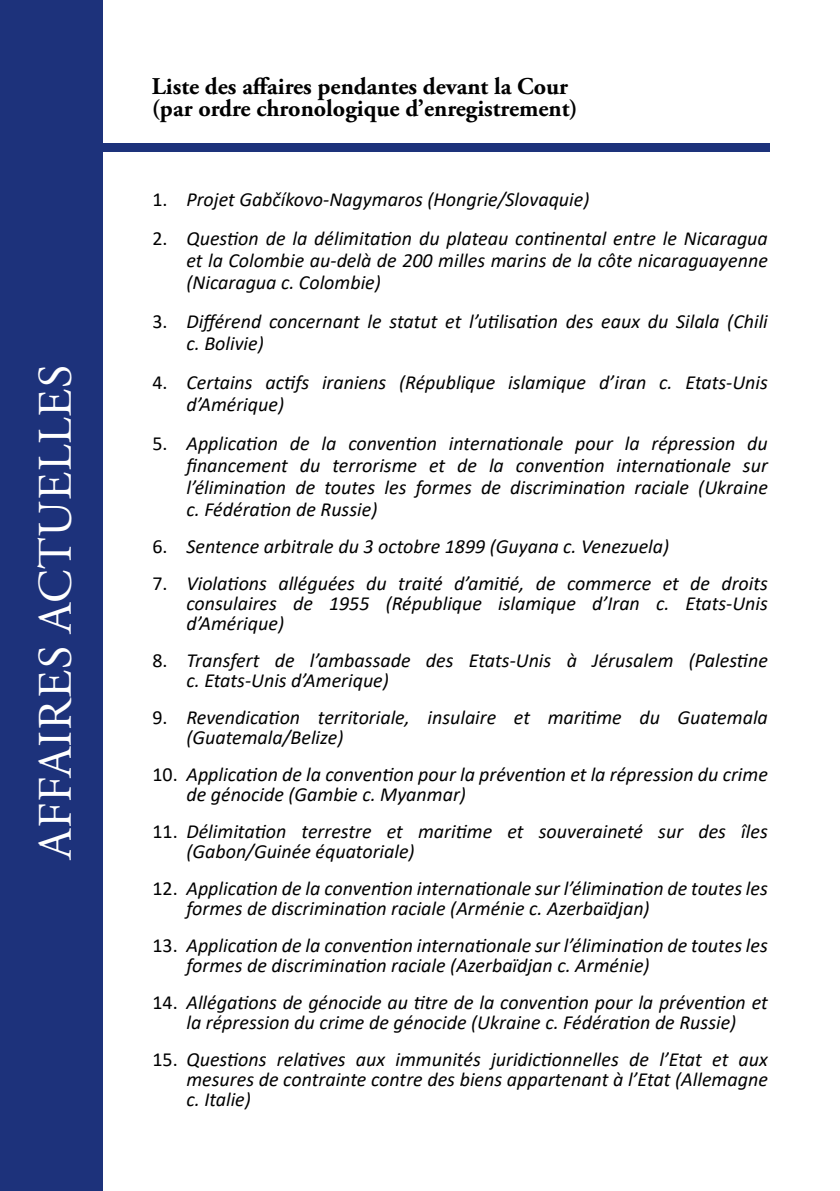
<style>
.page{position:relative;width:840px;height:1191px;background:#fff}
.page>*{position:absolute;margin:0;border:0;box-sizing:border-box;transform-origin:0 0}
.t1{font:48px "Adobe Garamond Pro";letter-spacing:.015em;color:#fff}
.FR_subtitle{font:700 24px/22px "Adobe Garamond Pro";color:#000}
.Cases{font:italic 20px/20px "Calibri";color:#000}
.s1{font-style:normal}
</style>
<div class="page">
<div style="left:71px;top:143px;width:698px;height:9px;background:#1d327b"></div>
<div style="left:0;top:0;width:102px;height:1191px;background:#1d327b"></div>
<p class="t1" style="left:27px;top:859px;width:496px;rotate:-90deg">AFFAIRES ACTUELLES</p>
<p class="FR_subtitle" style="left:152px;top:76px;width:427px">Liste des affaires pendantes devant la Cour (par ordre chronologique d’enregistrement)</p>
<p class="Cases" style="left:152px;top:188px;width:438px"><span class="s1">1.</span> Projet Gabčíkovo-Nagymaros (Hongrie/Slovaquie)</p>
<p class="Cases" style="left:186px;top:226px;width:582px;line-height:22px;text-align:justify;text-indent:-34px"><span class="s1">2.</span> Question de la délimitation du plateau continental entre le Nicaragua et la Colombie au-delà de 200 milles marins de la côte nicaraguayenne (Nicaragua c. Colombie)</p>
<p class="Cases" style="left:186px;top:309px;width:582px;line-height:22px;text-indent:-34px"><span class="s1">3.</span> Différend concernant le statut et l’utilisation des eaux du Silala (Chili c. Bolivie)</p>
<p class="Cases" style="left:186px;top:370px;width:582px;line-height:22px;text-indent:-34px"><span class="s1">4.</span> Certains actifs iraniens (République islamique d’iran c. Etats-Unis d’Amérique)</p>
<p class="Cases" style="left:186px;top:431px;width:582px;line-height:22px;text-align:justify;text-indent:-34px"><span class="s1">5.</span> Application de la convention internationale pour la répression du financement du terrorisme et de la convention internationale sur l’élimination de toutes les formes de discrimination raciale (Ukraine c. Fédération de Russie)</p>
<p class="Cases" style="left:152px;top:535px;width:518px"><span class="s1">6.</span> Sentence arbitrale du 3 octobre 1899 (Guyana c. Venezuela)</p>
<p class="Cases" style="left:186px;top:572px;width:582px;text-align:justify;text-indent:-34px"><span class="s1">7.</span> Violations alléguées du traité d’amitié, de commerce et de droits consulaires de 1955 (République islamique d’Iran c. Etats‑Unis d’Amérique)</p>
<p class="Cases" style="left:186px;top:649px;width:582px;text-indent:-34px"><span class="s1">8.</span> Transfert de l’ambassade des Etats-Unis à Jérusalem (Palestine c. Etats‑Unis d’Amerique)</p>
<p class="Cases" style="left:186px;top:706px;width:582px;text-indent:-34px"><span class="s1">9.</span> Revendication territoriale, insulaire et maritime du Guatemala (Guatemala/Belize)</p>
<p class="Cases" style="left:186px;top:763px;width:582px;text-indent:-34px"><span class="s1">10.</span> Application de la convention pour la prévention et la répression du crime de génocide (Gambie c. Myanmar)</p>
<p class="Cases" style="left:186px;top:820px;width:582px;text-indent:-34px"><span class="s1">11.</span> Délimitation terrestre et maritime et souveraineté sur des îles (Gabon/Guinée équatoriale)</p>
<p class="Cases" style="left:186px;top:877px;width:582px;text-indent:-34px"><span class="s1">12.</span> Application de la convention internationale sur l’élimination de toutes les formes de discrimination raciale (Arménie c. Azerbaïdjan)</p>
<p class="Cases" style="left:186px;top:934px;width:582px;text-indent:-34px"><span class="s1">13.</span> Application de la convention internationale sur l’élimination de toutes les formes de discrimination raciale (Azerbaïdjan c. Arménie)</p>
<p class="Cases" style="left:152px;top:991px;width:616px;text-align:center"><span class="s1">14.</span> Allégations de génocide au titre de la convention pour la prévention et la répression du crime de génocide (Ukraine c. Fédération de Russie)</p>
<p class="Cases" style="left:186px;top:1048px;width:582px;text-align:justify;text-indent:-34px"><span class="s1">15.</span> Questions relatives aux immunités juridictionnelles de l’Etat et aux mesures de contrainte contre des biens appartenant à l’Etat (Allemagne c. Italie)</p>
</div>
